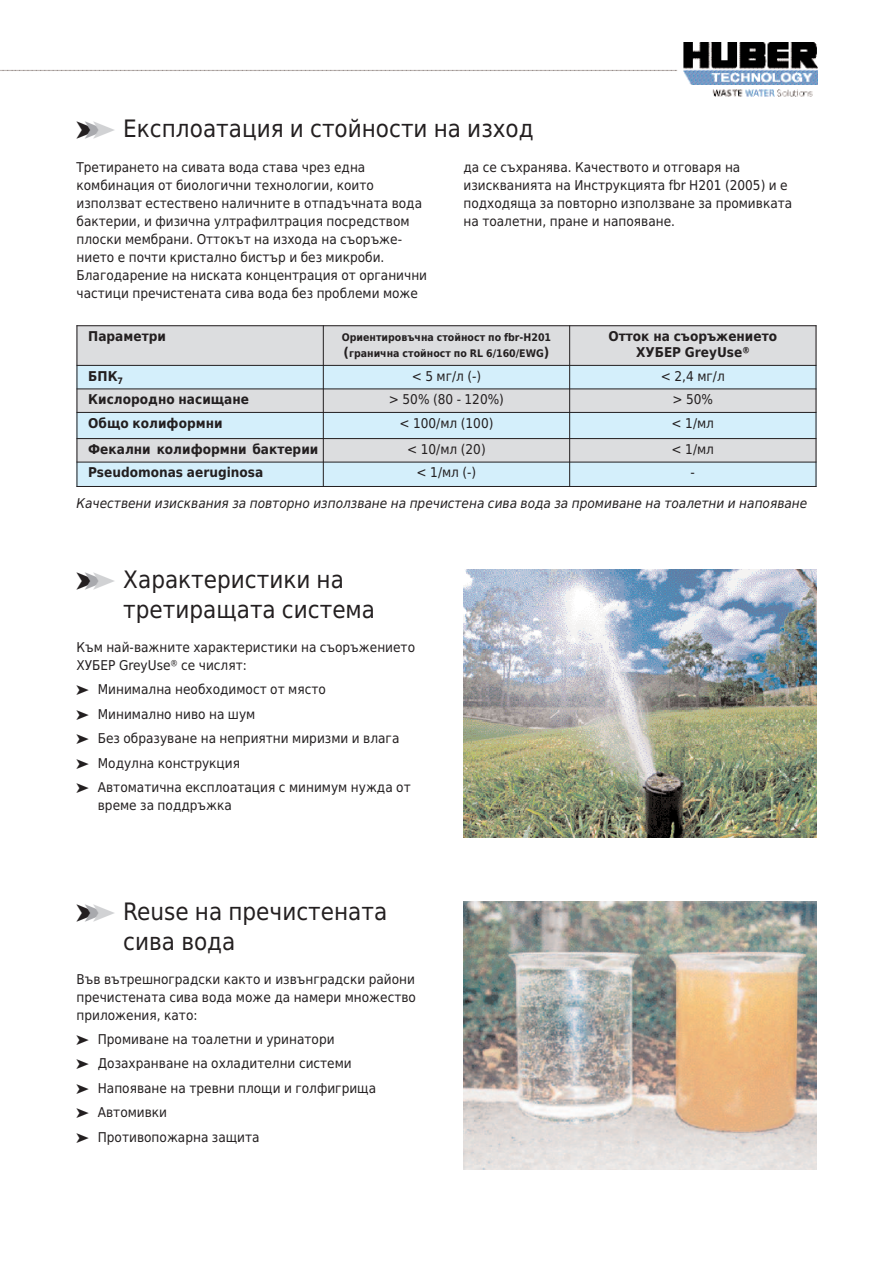
<style>
.page{position:relative;width:893px;height:1263px;background:#fff}
.page>*{position:absolute;margin:0;border:0;box-sizing:border-box;transform-origin:0 0}
.t1{font:24px/30px "Huber Tec";color:#231f20}
.t2{font:13.5px/18px "Huber Tec";color:#231f20}
.t3{font:700 13.5px/16.2px "Huber Tec";color:#231f20;text-align:center}
.t4{font:italic 13.5px "Huber Tec";color:#231f20}
.t5{font:700 10.5px/16.2px "Huber Tec";color:#231f20}
.s1{color:#a8a9ad}
.s2{color:#d1d2d4}
.s3{font-size:13.5px}
</style>
<div class="page">
<img style="left:13px;top:43px;width:804px;height:54px">
<img style="left:0;top:69px;width:13px;height:2px">
<div style="left:77px;top:325px;width:246px;height:40px;background:#dcdddf"></div>
<div style="left:323px;top:325px;width:247px;height:40px;background:#dcdddf"></div>
<div style="left:570px;top:325px;width:246px;height:40px;background:#dcdddf"></div>
<div style="left:77px;top:365px;width:246px;height:24px;background:#d4effb"></div>
<div style="left:323px;top:365px;width:247px;height:24px;background:#d4effb"></div>
<div style="left:570px;top:365px;width:246px;height:24px;background:#d4effb"></div>
<div style="left:77px;top:389px;width:246px;height:23px;background:#dcdddf"></div>
<div style="left:323px;top:389px;width:247px;height:23px;background:#dcdddf"></div>
<div style="left:570px;top:389px;width:246px;height:23px;background:#dcdddf"></div>
<div style="left:77px;top:412px;width:246px;height:27px;background:#d4effb"></div>
<div style="left:323px;top:412px;width:247px;height:27px;background:#d4effb"></div>
<div style="left:570px;top:412px;width:246px;height:27px;background:#d4effb"></div>
<div style="left:77px;top:439px;width:246px;height:23px;background:#dcdddf"></div>
<div style="left:323px;top:439px;width:247px;height:23px;background:#dcdddf"></div>
<div style="left:570px;top:439px;width:246px;height:23px;background:#dcdddf"></div>
<div style="left:77px;top:462px;width:246px;height:25px;background:#d4effb"></div>
<div style="left:323px;top:462px;width:247px;height:25px;background:#d4effb"></div>
<div style="left:570px;top:462px;width:246px;height:25px;background:#d4effb"></div>
<hr style="left:77px;top:325px;width:1px;height:162px;background:#231f20">
<hr style="left:323px;top:325px;width:1px;height:162px;background:#231f20">
<hr style="left:569px;top:325px;width:1px;height:162px;background:#231f20">
<hr style="left:816px;top:325px;width:1px;height:162px;background:#231f20">
<hr style="left:77px;top:325px;width:739px;height:1px;background:#231f20">
<hr style="left:77px;top:365px;width:739px;height:1px;background:#231f20">
<hr style="left:77px;top:388px;width:739px;height:1px;background:#231f20">
<hr style="left:77px;top:412px;width:739px;height:1px;background:#231f20">
<hr style="left:77px;top:438px;width:739px;height:1px;background:#231f20">
<hr style="left:77px;top:462px;width:739px;height:1px;background:#231f20">
<hr style="left:77px;top:486px;width:739px;height:1px;background:#231f20">
<img style="left:463px;top:901px;width:353px;height:268px">
<img style="left:463px;top:570px;width:353px;height:268px">
<h1 class="t1" style="left:77px;top:114px;width:459px">➤<span class="s1">➤</span><span class="s2">➤</span> Експлоатация и стойности на изход</h1>
<p class="t2" style="left:77px;top:158px;width:352px">Третирането на сивата вода става чрез една комбинация от биологични технологии, които използват естествено наличните в отпадъчната вода бактерии, и физична ултрафилтрация посредством плоски мембрани. Оттокът на изхода на съоръже&shy;нието е почти кристално бистър и без микроби.<br>Благодарение на ниската концентрация от органични частици пречистената сива вода без проблеми може</p>
<p class="t2" style="left:463px;top:158px;width:330px">да се съхранява. Качеството и отговаря на изискванията на Инструкцията fbr H201 (2005) и е подходяща за повторно използване за промивката на тоалетни, пране и напояване.</p>
<p class="t3" style="left:88px;top:328px;width:79px">Параметри</p>
<p class="t5" style="left:342px;top:329px;width:211px">Ориентировъчна стойност по fbr-H201 <span class="s3">(</span>гранична стойност по RL 6/160/EWG<span class="s3">)</span></p>
<p class="t3" style="left:609px;top:328px;width:170px">Отток на съоръжението<br>ХУБЕР GreyUse®</p>
<p class="t3" style="left:88px;top:368px;width:36px">БПК<sub>7</sub></p>
<p class="t2" style="left:412px;top:367px;width:71px">&lt; 5 мг/л (-)</p>
<p class="t2" style="left:661px;top:367px;width:65px">&lt; 2,4 мг/л</p>
<p class="t3" style="left:88px;top:391px;width:162px">Кислородно насищане</p>
<p class="t2" style="left:389px;top:390px;width:117px">&gt; 50% (80 - 120%)</p>
<p class="t2" style="left:672px;top:390px;width:42px">&gt; 50%</p>
<p class="t3" style="left:88px;top:415px;width:136px">Общо колиформни</p>
<p class="t2" style="left:399px;top:414px;width:95px">&lt; 100/мл (100)</p>
<p class="t2" style="left:672px;top:414px;width:44px">&lt; 1/мл</p>
<p class="t3" style="left:88px;top:441px;width:232px">Фекални колиформни бактерии</p>
<p class="t2" style="left:407px;top:440px;width:80px">&lt; 10/мл (20)</p>
<p class="t2" style="left:672px;top:440px;width:44px">&lt; 1/мл</p>
<p class="t3" style="left:88px;top:464px;width:177px">Pseudomonas aeruginosa</p>
<p class="t2" style="left:417px;top:464px;width:61px">&lt; 1/мл (-)</p>
<p class="t2" style="left:691px;top:464px;width:6px">-</p>
<p class="t4" style="left:77px;top:495px;width:732px">Качествени изисквания за повторно използване на пречистена сива вода за промиване на тоалетни и напояване</p>
<h1 class="t1" style="left:123px;top:565px;width:253px;text-indent:-47px">➤<span class="s1">➤</span><span class="s2">➤</span> Характеристики на третиращата система</h1>
<p class="t2" style="left:77px;top:638px;width:340px">Към най-важните характеристики на съоръжението<br>ХУБЕР GreyUse® се числят:</p>
<p class="t2" style="left:77px;top:677px;width:336px;line-height:24.5px">➤ Минимална необходимост от място<br>➤ Минимално ниво на шум<br>➤ Без образуване на неприятни миризми и влага ➤ Модулна конструкция<br>➤ Автоматична експлоатация с минимум нужда от</p>
<p class="t2" style="left:98px;top:796px;width:136px">време за поддръжка</p>
<h1 class="t1" style="left:123px;top:896px;width:265px;text-indent:-47px">➤<span class="s1">➤</span><span class="s2">➤</span> Reuse на пречистената сива вода</h1>
<p class="t2" style="left:77px;top:970px;width:341px;text-align:justify">Във вътрешноградски както и извънградски райони пречистената сива вода може да намери множество приложения, като:</p>
<p class="t2" style="left:77px;top:1027px;width:301px;line-height:24.5px">➤ Промиване на тоалетни и уринатори<br>➤ Дозахранване на охладителни системи<br>➤ Напояване на тревни площи и голфигрища ➤ Автомивки<br>➤ Противопожарна защита</p>
</div>
